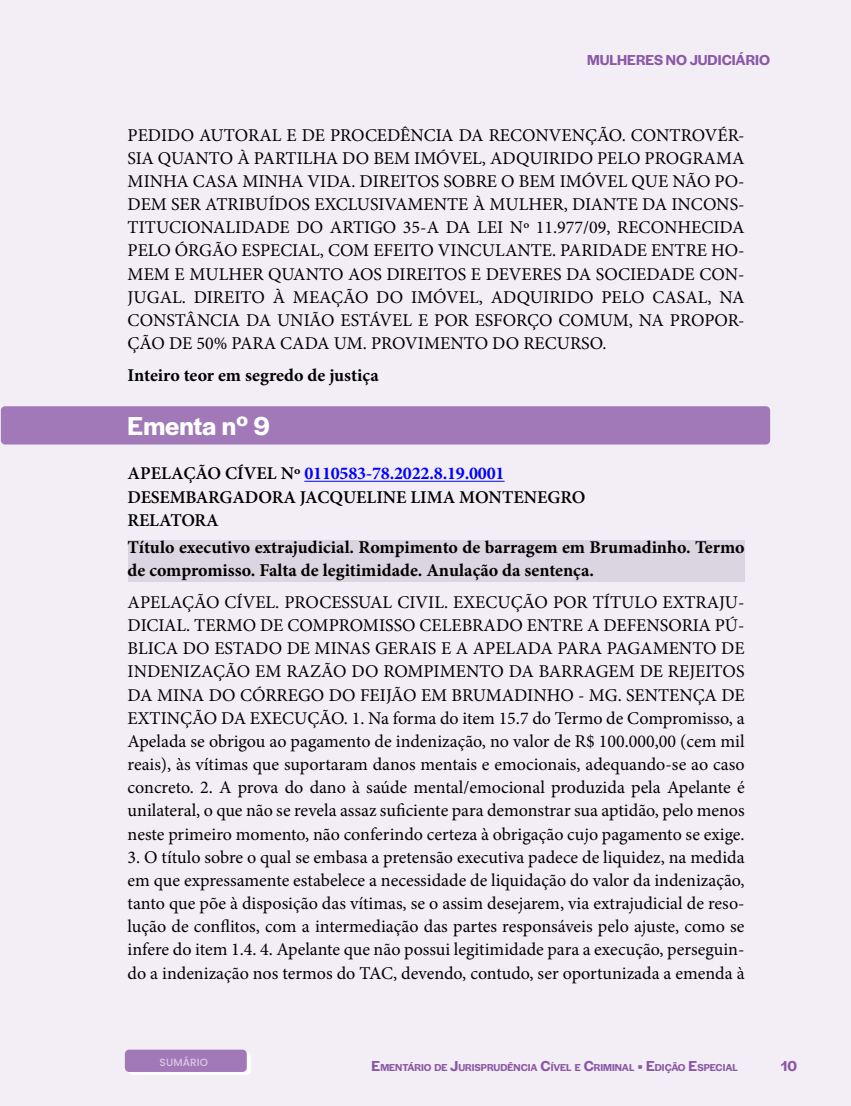
<style>
.page{position:relative;width:851px;height:1106px;background:#fff}
.page>*{position:absolute;margin:0;border:0;box-sizing:border-box;transform-origin:0 0}
.t1{font:600 27px "Halyard Display";color:#fff}
.t2{font:18px/23.1px "Minion Pro";color:#000;text-align:justify}
.t3{font:700 18px/23.1px "Minion Pro";color:#000}
.t4{font:600 18px/23.1px "Minion Pro";letter-spacing:-.01em;color:#000}
.t5{font:600 15px "Halyard Display";color:#8a58a6}
.t6{font:600 15px "Halyard Display";color:#8a58a6}
.t7{font:600 10.5px "Halyard Display";color:#8a58a6}
.t8{font:500 10.5px "Poppins";letter-spacing:.01em;color:#dec9e3}
.s1{font-weight:700;color:#00f}
.s2{font-size:15px}
</style>
<div class="page">
<div style="left:1px;top:0;width:849px;height:1106px;background:#f3eef6"></div>
<div style="left:128px;top:1052px;width:122px;height:22px;background:linear-gradient(to right,#fefefe,#fefefe)"></div>
<div style="left:125px;top:1049px;width:122px;height:22px;background:#a179b8;border-radius:4px"></div>
<div style="left:1px;top:406px;width:769px;height:38px;background:#a179b8;border-radius:4px"></div>
<hr style="left:304px;top:481px;width:200px;height:1px;background:#00f">
<div style="left:128px;top:540px;width:616px;height:41px;background:#dbd4e1"></div>
<p class="t5" style="left:587px;top:50px;width:184px">MULHERES NO JUDICIÁRIO</p>
<p class="t2" style="left:128px;top:123px;width:618px">PEDIDO AUTORAL E DE PROCEDÊNCIA DA RECONVENÇÃO. CONTROVÉR-SIA QUANTO À PARTILHA DO BEM IMÓVEL, ADQUIRIDO PELO PROGRAMA MINHA CASA MINHA VIDA. DIREITOS SOBRE O BEM IMÓVEL QUE NÃO PO-DEM SER ATRIBUÍDOS EXCLUSIVAMENTE À MULHER, DIANTE DA INCONS-TITUCIONALIDADE DO ARTIGO 35-A DA LEI Nº 11.977/09, RECONHECIDA PELO ÓRGÃO ESPECIAL, COM EFEITO VINCULANTE. PARIDADE ENTRE HO-MEM E MULHER QUANTO AOS DIREITOS E DEVERES DA SOCIEDADE CON-JUGAL. DIREITO À MEAÇÃO DO IMÓVEL, ADQUIRIDO PELO CASAL, NA CONSTÂNCIA DA UNIÃO ESTÁVEL E POR ESFORÇO COMUM, NA PROPOR-ÇÃO DE 50% PARA CADA UM. PROVIMENTO DO RECURSO.</p>
<p class="t3" style="left:128px;top:363px;width:253px">Inteiro teor em segredo de justiça</p>
<h1 class="t1" style="left:128px;top:407px;width:144px">Ementa nº 9</h1>
<p class="t4" style="left:128px;top:462px;width:459px">APELAÇÃO CÍVEL Nº <span class="s1">0110583-78.2022.8.19.0001<br></span>DESEMBARGADORA JACQUELINE LIMA MONTENEGRO<br>RELATORA</p>
<p class="t3" style="left:128px;top:535px;width:618px">Título executivo extrajudicial. Rompimento de barragem em Brumadinho. Termo de compromisso. Falta de legitimidade. Anulação da sentença.</p>
<p class="t2" style="left:128px;top:591px;width:618px">APELAÇÃO CÍVEL. PROCESSUAL CIVIL. EXECUÇÃO POR TÍTULO EXTRAJU-DICIAL. TERMO DE COMPROMISSO CELEBRADO ENTRE A DEFENSORIA PÚ-BLICA DO ESTADO DE MINAS GERAIS E A APELADA PARA PAGAMENTO DE INDENIZAÇÃO EM RAZÃO DO ROMPIMENTO DA BARRAGEM DE REJEITOS DA MINA DO CÓRREGO DO FEIJÃO EM BRUMADINHO - MG. SENTENÇA DE EXTINÇÃO DA EXECUÇÃO. 1. Na forma do item 15.7 do Termo de Compromisso, a Apelada se obrigou ao pagamento de indenização, no valor de R$ 100.000,00 (cem mil reais), às vítimas que suportaram danos mentais e emocionais, adequando-se ao caso concreto. 2. A prova do dano à saúde mental/emocional produzida pela Apelante é unilateral, o que não se revela assaz suficiente para demonstrar sua aptidão, pelo menos neste primeiro momento, não conferindo certeza à obrigação cujo pagamento se exige.</p>
<p class="t2" style="left:128px;top:845px;width:618px">3. O título sobre o qual se embasa a pretensão executiva padece de liquidez, na medida em que expressamente estabelece a necessidade de liquidação do valor da indenização, tanto que põe à disposição das vítimas, se o assim desejarem, via extrajudicial de reso&shy;lução de conflitos, com a intermediação das partes responsáveis pelo ajuste, como se infere do item 1.4. 4. Apelante que não possui legitimidade para a execução, perseguin&shy;do a indenização nos termos do TAC, devendo, contudo, ser oportunizada a emenda à</p>
<p class="t8" style="left:159px;top:1056px;width:50px">SUMÁRIO</p>
<p class="t7" style="left:371px;top:1060px;width:368px"><span class="s2">E</span>MENTÁRIO DE <span class="s2">J</span>URISPRUDÊNCIA <span class="s2">C</span>ÍVEL E <span class="s2">C</span>RIMINAL <span class="s2">• E</span>DIÇÃO <span class="s2">E</span>SPECIAL</p>
<p class="t6" style="left:780px;top:1055px;width:18px">10</p>
</div>
